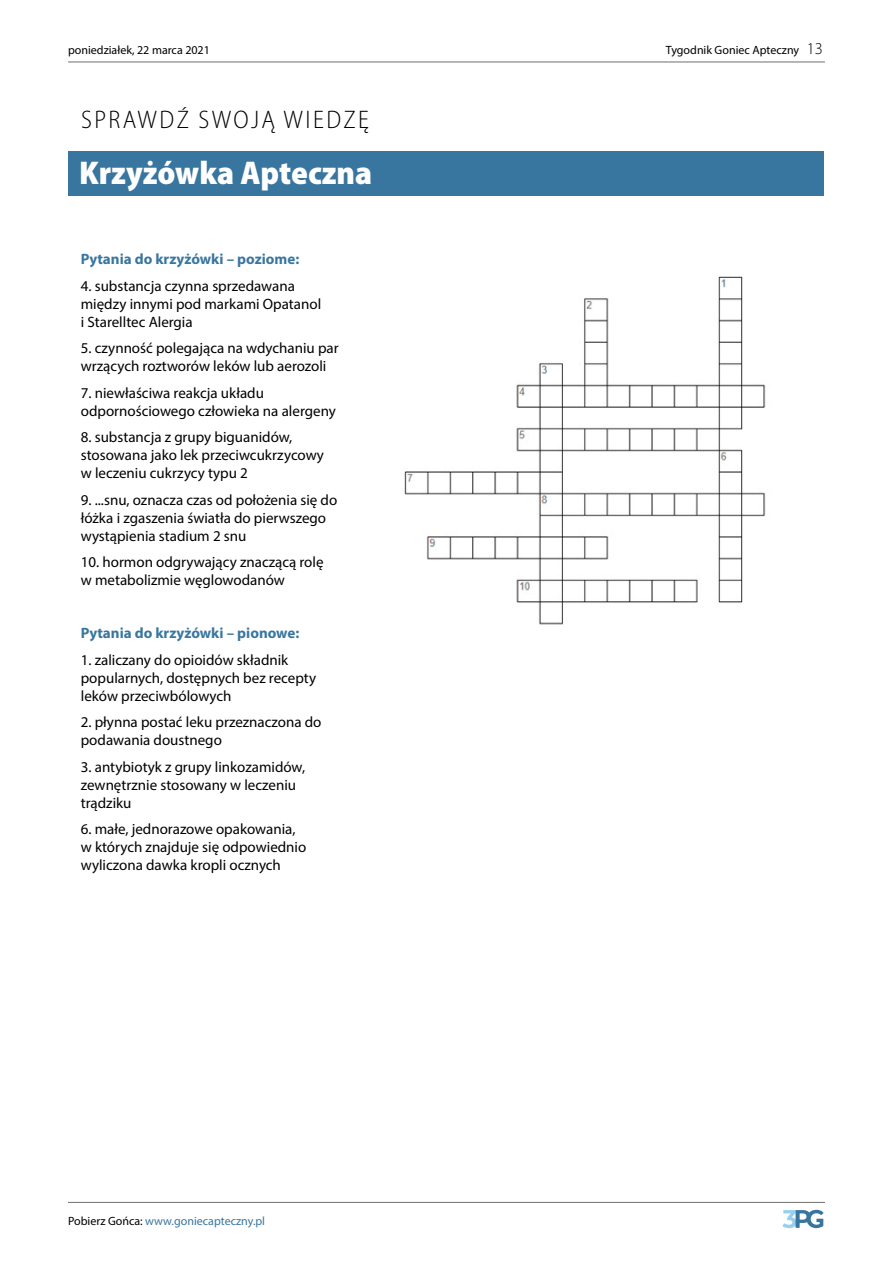
<style>
.page{position:relative;width:893px;height:1263px;background:#fff}
.page>*{position:absolute;margin:0;border:0;box-sizing:border-box;transform-origin:0 0}
.A30_Tytuł_działu_roz{font:900 semi-condensed 33px "Myriad Pro";color:#fff}
.A15_Nazwa_działu__DU{font:300 semi-condensed 25.5px "Myriad Pro";letter-spacing:.095em;color:#000}
.A31_Krzyżówka{font:15px/18px "Myriad Pro";color:#000}
.A31_Krzyżówka-2{font:700 15px "Myriad Pro";color:#39769f}
.t1{font:12px "Myriad Pro";color:#000}
.t2{font:12px "Myriad Pro";color:#39769f}
.s1{font-weight:300;font-size:16.5px}
.s2{color:#000}
</style>
<div class="page">
<hr style="left:68px;top:1202px;width:757px;height:1px;background:#706f6f">
<hr style="left:68px;top:62px;width:757px;height:1px;background:#706f6f">
<svg style="left:782px;top:1210px;width:41px;height:18px"></svg>
<div style="left:68px;top:152px;width:756px;height:44px;background:#39769f"></div>
<img style="left:404px;top:276px;width:362px;height:349px">
<p class="t1" style="left:68px;top:42px;width:143px">poniedziałek, 22 marca 2021</p>
<p class="t1" style="left:666px;top:42px;width:158px">Tygodnik Goniec Apteczny <span class="s1">13</span></p>
<p class="A15_Nazwa_działu__DU" style="left:81px;top:104px;width:289px">SPRAWDŹ SWOJĄ WIEDZĘ</p>
<p class="A30_Tytuł_działu_roz" style="left:79px;top:151px;width:295px">Krzyżówka Apteczna</p>
<p class="A31_Krzyżówka-2" style="left:81px;top:249px;width:220px">Pytania do krzyżówki – poziome:</p>
<p class="A31_Krzyżówka" style="left:81px;top:276px;width:242px">4. substancja czynna sprzedawana między innymi pod markami Opatanol i Starelltec Alergia</p>
<p class="A31_Krzyżówka" style="left:81px;top:339px;width:259px">5. czynność polegająca na wdychaniu par wrzących roztworów leków lub aerozoli</p>
<p class="A31_Krzyżówka" style="left:81px;top:383px;width:257px">7. niewłaściwa reakcja układu odpornościowego człowieka na alergeny</p>
<p class="A31_Krzyżówka" style="left:81px;top:428px;width:245px">8. substancja z grupy biguanidów, stosowana jako lek przeciwcukrzycowy w leczeniu cukrzycy typu 2</p>
<p class="A31_Krzyżówka" style="left:81px;top:490px;width:258px">9. ...snu, oznacza czas od położenia się do łóżka i zgaszenia światła do pierwszego wystąpienia stadium 2 snu</p>
<p class="A31_Krzyżówka" style="left:81px;top:553px;width:244px">10. hormon odgrywający znaczącą rolę w metabolizmie węglowodanów</p>
<p class="A31_Krzyżówka-2" style="left:81px;top:623px;width:220px">Pytania do krzyżówki – pionowe:</p>
<p class="A31_Krzyżówka" style="left:81px;top:651px;width:237px">1. zaliczany do opioidów składnik popularnych, dostępnych bez recepty leków przeciwbólowych</p>
<p class="A31_Krzyżówka" style="left:81px;top:713px;width:242px">2. płynna postać leku przeznaczona do podawania doustnego</p>
<p class="A31_Krzyżówka" style="left:81px;top:758px;width:226px">3. antybiotyk z grupy linkozamidów, zewnętrznie stosowany w leczeniu trądziku</p>
<p class="A31_Krzyżówka" style="left:81px;top:820px;width:227px">6. małe, jednorazowe opakowania, w których znajduje się odpowiednio wyliczona dawka kropli ocznych</p>
<p class="t2" style="left:68px;top:1214px;width:199px"><span class="s2">Pobierz Gońca:</span> www.goniecapteczny.pl</p>
</div>
